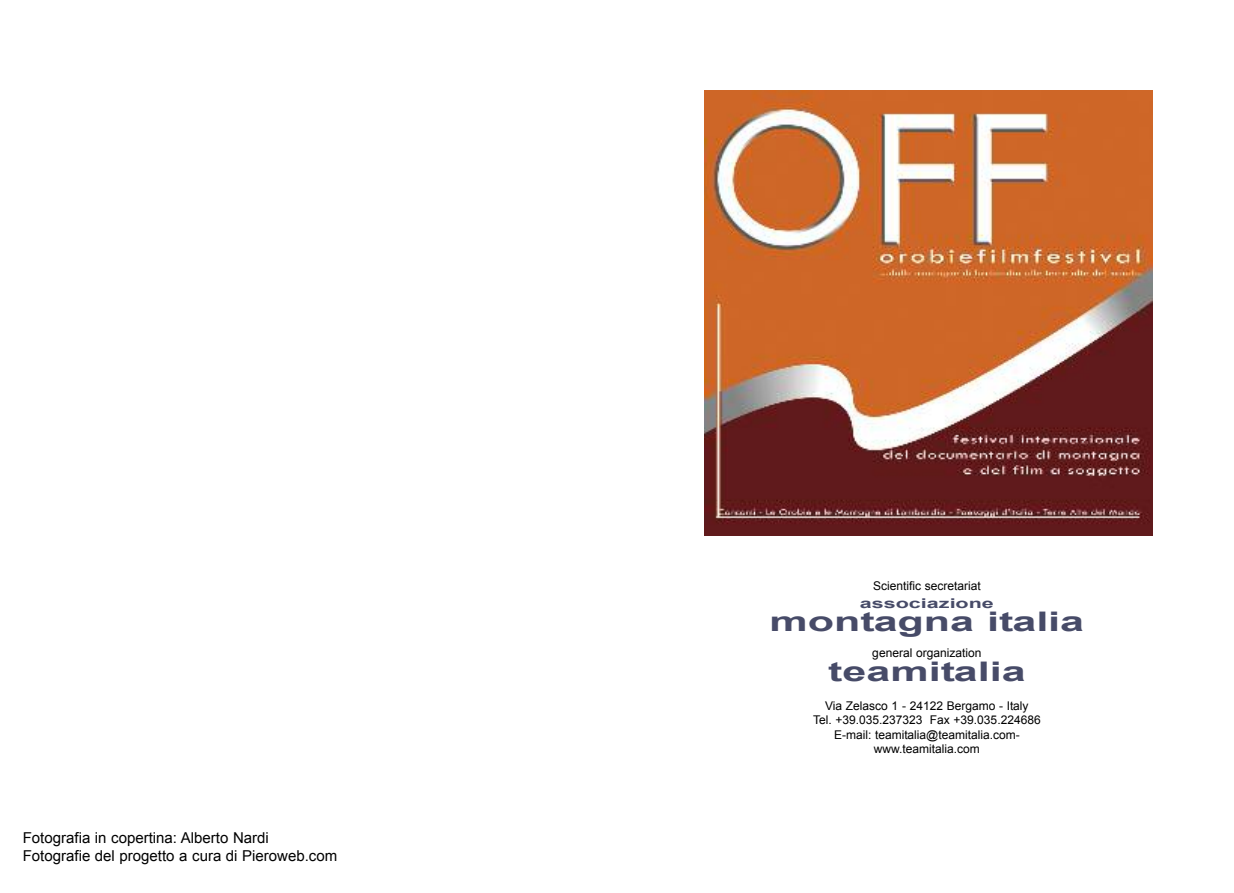
<style>
.page{position:relative;width:1234px;height:893px;background:#fff}
.page>*{position:absolute;margin:0;border:0;box-sizing:border-box;transform-origin:0 0}
.t1{font:700 27px "Arial";color:#474b68;scale:1.59 1}
.t2{font:15px/18px "Arial";color:#000}
.t3{font:700 13.5px "Arial";color:#474b68;scale:1.59 1}
.t4{font:12px/14.4px "Arial";color:#000;text-align:center}
</style>
<div class="page">
<img style="left:704px;top:90px;width:447px;height:445px">
<p class="t2" style="left:23px;top:828px;width:316px">Fotografia in copertina: Alberto Nardi<br>Fotografie del progetto a cura di Pieroweb.com</p>
<p class="t4" style="left:872px;top:579px;width:109px">Scientific secretariat</p>
<p class="t3" style="left:859px;top:596px;width:86px">associazione</p>
<h1 class="t1" style="left:769px;top:606px;width:199px">montagna italia</h1>
<p class="t4" style="left:872px;top:646px;width:111px">general organization</p>
<h1 class="t1" style="left:828px;top:657px;width:126px">teamitalia</h1>
<p class="t4" style="left:812px;top:698px;width:229px">Via Zelasco 1 - 24122 Bergamo - Italy<br>Tel. +39.035.237323 Fax +39.035.224686<br>E-mail: teamitalia@teamitalia.com&shy;www.teamitalia.com</p>
</div>
